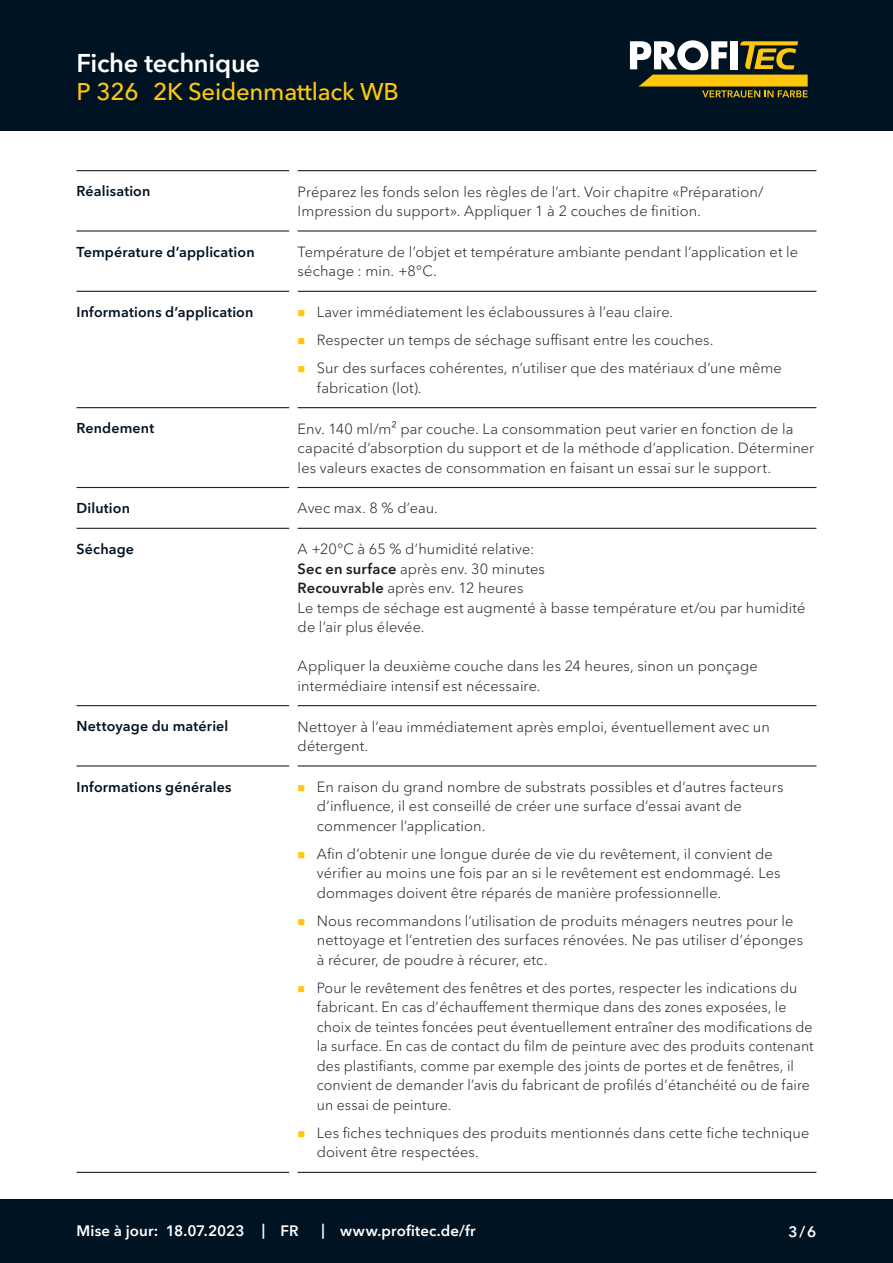
<style>
.page{position:relative;width:893px;height:1263px;background:#fff}
.page>*{position:absolute;margin:0;border:0;box-sizing:border-box;transform-origin:0 0}
.CB_AF_Kopf_TM{font:600 25.5px "Avenir Next Cyr";letter-spacing:-.01em;color:#fff}
.CB_AF_Kopf_Produktna{font:500 24px "Avenir Next Cyr";letter-spacing:-.01em;color:#fec70c}
.CB_AF_Fuss_Stand_lin{font:600 15px "Avenir Next Cyr";letter-spacing:.01em;color:#fff}
.CB_AF_Text_Standard{font:300 14.7px/19.5px "Avenir Next Cyr";letter-spacing:.005em;color:#231f20}
.CB_AF_Abschnitt_Uebe{font:600 14.25px "Avenir Next Cyr";letter-spacing:.01em;color:#001322}
.s1{font-weight:600}
</style>
<div class="page">
<div style="left:0;top:0;width:893px;height:131px;background:#001322"></div>
<div style="left:0;top:1199px;width:893px;height:64px;background:#001322"></div>
<svg style="left:630px;top:40px;width:178px;height:58px"></svg>
<hr style="left:77px;top:170px;width:212px;height:1px;background:#231f20">
<hr style="left:298px;top:170px;width:518px;height:1px;background:#231f20">
<hr style="left:77px;top:230px;width:212px;height:2px;background:#231f20">
<hr style="left:298px;top:230px;width:518px;height:2px;background:#231f20">
<hr style="left:77px;top:291px;width:212px;height:1px;background:#231f20">
<hr style="left:298px;top:291px;width:518px;height:1px;background:#231f20">
<hr style="left:77px;top:407px;width:212px;height:1px;background:#231f20">
<hr style="left:298px;top:407px;width:518px;height:1px;background:#231f20">
<hr style="left:77px;top:487px;width:212px;height:1px;background:#231f20">
<hr style="left:298px;top:487px;width:518px;height:1px;background:#231f20">
<hr style="left:77px;top:528px;width:212px;height:1px;background:#231f20">
<hr style="left:298px;top:528px;width:518px;height:1px;background:#231f20">
<hr style="left:77px;top:705px;width:212px;height:1px;background:#231f20">
<hr style="left:298px;top:705px;width:518px;height:1px;background:#231f20">
<hr style="left:77px;top:765px;width:212px;height:1px;background:#231f20">
<hr style="left:298px;top:765px;width:518px;height:1px;background:#231f20">
<hr style="left:77px;top:1172px;width:212px;height:1px;background:#231f20">
<hr style="left:298px;top:1172px;width:518px;height:1px;background:#231f20">
<p class="CB_AF_Kopf_TM" style="left:77px;top:47px;width:185px">Fiche technique</p>
<p class="CB_AF_Kopf_Produktna" style="left:77px;top:78px;width:64px">P 326</p>
<p class="CB_AF_Kopf_Produktna" style="left:153px;top:78px;width:247px">2K Seidenmattlack WB</p>
<p class="CB_AF_Abschnitt_Uebe" style="left:77px;top:183px;width:75px">Réalisation</p>
<p class="CB_AF_Text_Standard" style="left:298px;top:182px;width:467px">Préparez les fonds selon les règles de l’art. Voir chapitre «Préparation/<br>Impression du support». Appliquer 1 à 2 couches de finition.</p>
<p class="CB_AF_Abschnitt_Uebe" style="left:77px;top:243px;width:180px">Température d’application</p>
<p class="CB_AF_Text_Standard" style="left:298px;top:242px;width:502px">Température de l’objet et température ambiante pendant l’application et le séchage : min. +8°C.</p>
<p class="CB_AF_Abschnitt_Uebe" style="left:77px;top:303px;width:178px">Informations d’application</p>
<p class="CB_AF_Text_Standard" style="left:317px;top:302px;width:358px">Laver immédiatement les éclaboussures à l’eau claire.</p>
<p class="CB_AF_Text_Standard" style="left:317px;top:330px;width:398px">Respecter un temps de séchage suffisant entre les couches.</p>
<p class="CB_AF_Text_Standard" style="left:317px;top:358px;width:467px">Sur des surfaces cohérentes, n’utiliser que des matériaux d’une même fabrication (lot).</p>
<p class="CB_AF_Abschnitt_Uebe" style="left:77px;top:420px;width:79px">Rendement</p>
<p class="CB_AF_Text_Standard" style="left:298px;top:419px;width:518px">Env. 140 ml/m² par couche. La consommation peut varier en fonction de la capacité d’absorption du support et de la méthode d’application. Déterminer les valeurs exactes de consommation en faisant un essai sur le support.</p>
<p class="CB_AF_Abschnitt_Uebe" style="left:77px;top:499px;width:55px">Dilution</p>
<p class="CB_AF_Text_Standard" style="left:298px;top:499px;width:142px">Avec max. 8 % d’eau.</p>
<p class="CB_AF_Abschnitt_Uebe" style="left:77px;top:540px;width:59px">Séchage</p>
<p class="CB_AF_Text_Standard" style="left:298px;top:539px;width:509px">A +20°C à 65 % d’humidité relative:<br><span class="s1">Sec en surface</span> après env. 30 minutes<br><span class="s1">Recouvrable</span> après env. 12 heures<br>Le temps de séchage est augmenté à basse température et/ou par humidité de l’air plus élevée.</p>
<p class="CB_AF_Text_Standard" style="left:298px;top:656px;width:462px">Appliquer la deuxième couche dans les 24 heures, sinon un ponçage intermédiaire intensif est nécessaire.</p>
<p class="CB_AF_Abschnitt_Uebe" style="left:77px;top:718px;width:153px">Nettoyage du matériel</p>
<p class="CB_AF_Text_Standard" style="left:298px;top:717px;width:474px">Nettoyer à l’eau immédiatement après emploi, éventuellement avec un détergent.</p>
<p class="CB_AF_Abschnitt_Uebe" style="left:77px;top:778px;width:157px">Informations générales</p>
<p class="CB_AF_Text_Standard" style="left:317px;top:777px;width:468px">En raison du grand nombre de substrats possibles et d’autres facteurs d’influence, il est conseillé de créer une surface d’essai avant de commencer l’application.</p>
<p class="CB_AF_Text_Standard" style="left:317px;top:844px;width:465px">Afin d’obtenir une longue durée de vie du revêtement, il convient de vérifier au moins une fois par an si le revêtement est endommagé. Les dommages doivent être réparés de manière professionnelle.</p>
<p class="CB_AF_Text_Standard" style="left:317px;top:911px;width:488px">Nous recommandons l’utilisation de produits ménagers neutres pour le nettoyage et l’entretien des surfaces rénovées. Ne pas utiliser d’éponges à récurer, de poudre à récurer, etc.</p>
<p class="CB_AF_Text_Standard" style="left:317px;top:978px;width:498px">Pour le revêtement des fenêtres et des portes, respecter les indications du fabricant. En cas d’échauffement thermique dans des zones exposées, le choix de teintes foncées peut éventuellement entraîner des modifications de la surface. En cas de contact du film de peinture avec des produits contenant des plastifiants, comme par exemple des joints de portes et de fenêtres, il convient de demander l’avis du fabricant de profilés d’étanchéité ou de faire un essai de peinture.</p>
<p class="CB_AF_Text_Standard" style="left:317px;top:1123px;width:494px">Les fiches techniques des produits mentionnés dans cette fiche technique doivent être respectées.</p>
<p class="CB_AF_Fuss_Stand_lin" style="left:77px;top:1222px;width:83px">Mise à jour:</p>
<p class="CB_AF_Fuss_Stand_lin" style="left:166px;top:1222px;width:80px">18.07.2023</p>
<p class="CB_AF_Fuss_Stand_lin" style="left:262px;top:1221px;width:5px">|</p>
<p class="CB_AF_Fuss_Stand_lin" style="left:281px;top:1222px;width:20px">FR</p>
<p class="CB_AF_Fuss_Stand_lin" style="left:321px;top:1221px;width:5px">|</p>
<p class="CB_AF_Fuss_Stand_lin" style="left:340px;top:1222px;width:137px">www.profitec.de/fr</p>
<p class="CB_AF_Fuss_Stand_lin" style="left:788px;top:1222px;width:29px">3/6</p>
</div>
